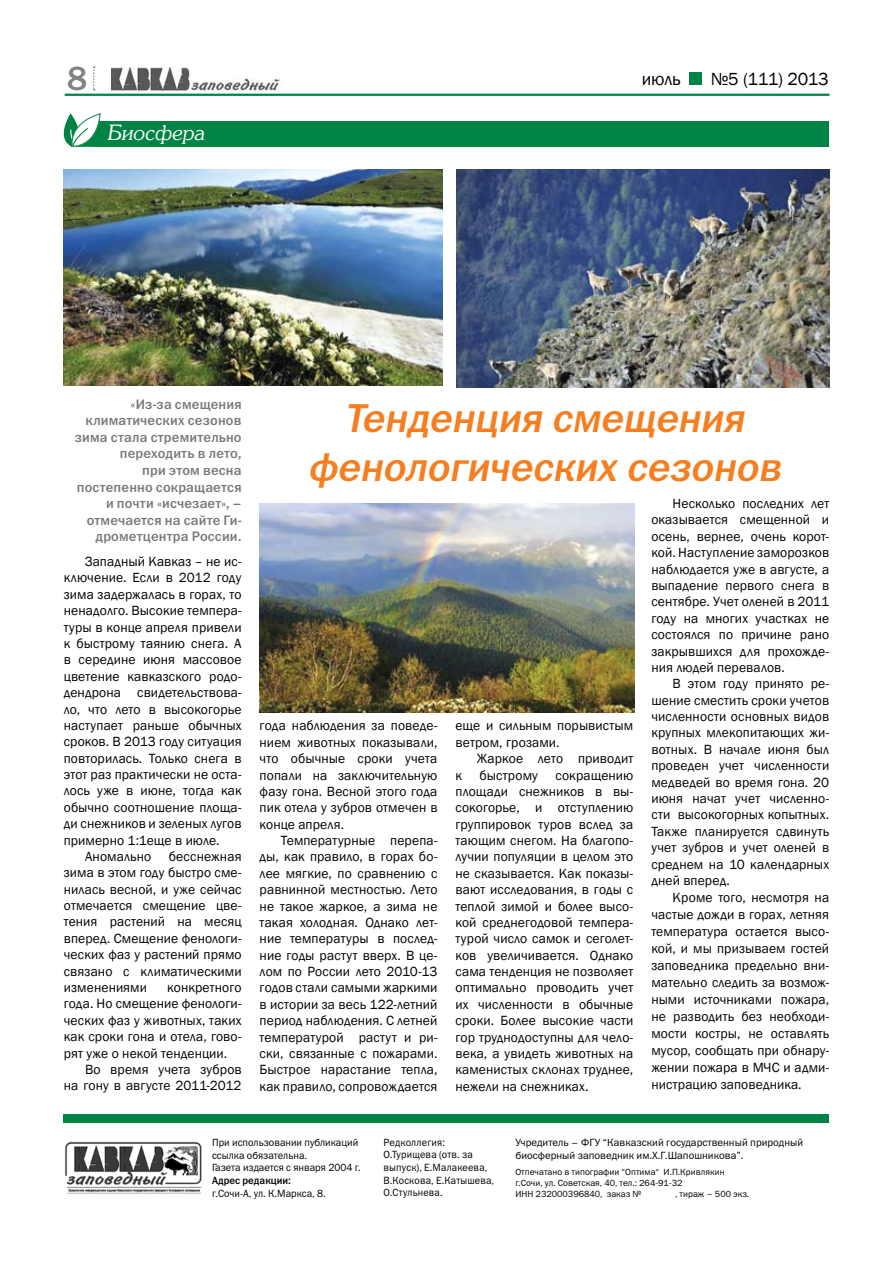
<style>
.page{position:relative;width:893px;height:1263px;background:#fff}
.page>*{position:absolute;margin:0;border:0;box-sizing:border-box;transform-origin:0 0}
.t1{font:italic 40.5px/48.6px "Franklin Gothic Medium C";color:#f57e20;text-align:center}
.t2{font:33.75px "Franklin Gothic Medium C";color:#808285}
.t3{font:italic 21px "Souvienne";color:#fff}
.t4{font:18px "Franklin Gothic";letter-spacing:-.015em;color:#000}
.t5{font:13.8px/16.5px "Franklin Gothic Medium C";letter-spacing:.01em;color:#77787b;text-align:right}
.t6{font:13.65px/16.4px "Franklin Gothic";letter-spacing:.01em;color:#000;text-align:justify}
.t7{font:10.5px/12.6px "Franklin Gothic Book C";color:#000;scale:.96 1}
.t8{font:10.5px/12.6px "Franklin Gothic Book C";color:#000}
.t9{font:10.5px/12.6px "Franklin Gothic Book C";letter-spacing:.02em;color:#000;scale:.95 1}
.t10{font:10.5px "Franklin Gothic Medium C";color:#000;scale:.96 1}
.t11{font:9px/10.8px "Franklin Gothic Book C";color:#000}
</style>
<div class="page">
<hr style="left:65px;top:94px;width:764px;height:2px;background:#008344">
<img style="left:111px;top:68px;width:169px;height:23px">
<div style="left:689px;top:73px;width:13px;height:12px;background:#008344"></div>
<svg style="left:93px;top:67px;width:2px;height:24px"></svg>
<div style="left:64px;top:1114px;width:765px;height:8px;background:#008344"></div>
<img style="left:65px;top:1141px;width:137px;height:53px">
<div style="left:94px;top:121px;width:735px;height:26px;background:#008344"></div>
<svg style="left:63px;top:113px;width:38px;height:34px"></svg>
<img style="left:259px;top:504px;width:376px;height:208px">
<img style="left:456px;top:169px;width:373px;height:219px">
<img style="left:64px;top:169px;width:378px;height:217px">
<h2 class="t2" style="left:67px;top:60px;width:22px">8</h2>
<h3 class="t4" style="left:642px;top:68px;width:40px">июль</h3>
<h3 class="t4" style="left:711px;top:68px;width:120px">№5 (111) 2013</h3>
<h3 class="t3" style="left:108px;top:121px;width:99px">Биосфера</h3>
<p class="t5" style="left:75px;top:396px;width:168px">«Из-за смещения климатических сезонов зима стала стремительно переходить в лето,<br>при этом весна постепенно сокращается и почти «исчезает», – отмечается на сайте Ги&shy;дрометцентра России.</p>
<p class="t6" style="left:85px;top:554px;width:158px">Западный Кавказ – не ис-</p>
<p class="t6" style="left:64px;top:570px;width:179px">ключение. Если в 2012 году</p>
<p class="t6" style="left:64px;top:586px;width:179px">зима задержалась в горах, то</p>
<p class="t6" style="left:64px;top:603px;width:179px">ненадолго. Высокие темпера-</p>
<p class="t6" style="left:64px;top:619px;width:179px">туры в конце апреля привели</p>
<p class="t6" style="left:64px;top:635px;width:179px">к быстрому таянию снега. А</p>
<p class="t6" style="left:64px;top:652px;width:179px">в середине июня массовое</p>
<p class="t6" style="left:64px;top:668px;width:179px">цветение кавказского родо-</p>
<p class="t6" style="left:64px;top:685px;width:179px">дендрона свидетельствова-</p>
<p class="t6" style="left:64px;top:701px;width:179px">ло, что лето в высокогорье</p>
<p class="t6" style="left:64px;top:717px;width:179px">наступает раньше обычных</p>
<p class="t6" style="left:64px;top:734px;width:179px">сроков. В 2013 году ситуация</p>
<p class="t6" style="left:64px;top:750px;width:179px">повторилась. Только снега в</p>
<p class="t6" style="left:64px;top:767px;width:179px">этот раз практически не оста-</p>
<p class="t6" style="left:64px;top:783px;width:179px">лось уже в июне, тогда как</p>
<p class="t6" style="left:64px;top:799px;width:179px">обычно соотношение площа-</p>
<p class="t6" style="left:64px;top:816px;width:179px">ди снежников и зеленых лугов</p>
<p class="t6" style="left:64px;top:832px;width:157px">примерно 1:1еще в июле.</p>
<p class="t6" style="left:85px;top:848px;width:68px">Аномально</p>
<p class="t6" style="left:64px;top:848px;width:179px;text-indent:105px">бесснежная зима в этом году быстро сме&shy;нилась весной, и уже сейчас отмечается смещение цве&shy;тения растений на месяц вперед. Смещение фенологи&shy;ческих фаз у растений прямо связано с климатическими изменениями</p>
<p class="t6" style="left:64px;top:979px;width:179px;text-indent:103px">конкретного года. Но смещение фенологи&shy;ческих фаз у животных, таких как сроки гона и отела, гово&shy;рят уже о некой тенденции.</p>
<p class="t6" style="left:64px;top:1061px;width:179px;text-align:right">Во время учета зубров<br>на гону в августе 2011-2012</p>
<h1 class="t1" style="left:307px;top:394px;width:483px">Тенденция смещения фенологических сезонов</h1>
<p class="t6" style="left:260px;top:718px;width:179px">года наблюдения за поведе&shy;нием животных показывали, что обычные сроки учета попали на заключительную фазу гона. Весной этого года пик отела у зубров отмечен в конце апреля.</p>
<p class="t6" style="left:260px;top:832px;width:179px;text-indent:21px">Температурные перепа&shy;ды, как правило, в горах бо&shy;лее мягкие, по сравнению с равнинной местностью. Лето не такое жаркое, а зима не такая холодная. Однако лет&shy;ние температуры в послед&shy;ние годы растут вверх. В це&shy;лом по России лето 2010-13 годов стали самыми жаркими в истории за весь 122-летний период наблюдения. С летней температурой растут и ри&shy;ски, связанные с пожарами.<br>Быстрое нарастание тепла, как правило, сопровождается</p>
<p class="t6" style="left:455px;top:718px;width:179px">еще и сильным порывистым ветром, грозами.</p>
<p class="t6" style="left:477px;top:751px;width:158px">Жаркое лето приводит</p>
<p class="t6" style="left:455px;top:767px;width:8px">к</p>
<p class="t6" style="left:479px;top:767px;width:60px">быстрому</p>
<p class="t6" style="left:455px;top:767px;width:179px;text-indent:100px">сокращению площади снежников в вы&shy;сокогорье, и отступлению группировок туров вслед за тающим снегом. На благопо&shy;лучии популяции в целом это не сказывается. Как показы&shy;вают исследования, в годы с теплой зимой и более высо&shy;кой среднегодовой темпера&shy;турой число самок и сеголет&shy;ков увеличивается. Однако сама тенденция не позволяет оптимально проводить учет их численности в обычные сроки. Более высокие части гор труднодоступны для чело&shy;века, а увидеть животных на каменистых склонах труднее, нежели на снежниках.</p>
<p class="t6" style="left:651px;top:496px;width:179px;text-indent:21px">Несколько последних лет оказывается смещенной и осень, вернее, очень корот&shy;кой. Наступление заморозков наблюдается уже в августе, а выпадение первого снега в сентябре. Учет оленей в 2011 году на многих участках не состоялся по причине рано закрывшихся для прохожде&shy;ния людей перевалов.</p>
<p class="t6" style="left:651px;top:676px;width:179px;text-indent:21px">В этом году принято ре&shy;шение сместить сроки учетов численности основных видов крупных млекопитающих жи&shy;вотных. В начале июня был проведен учет численности медведей во время гона. 20 июня начат учет численно&shy;сти высокогорных копытных.<br>Также планируется сдвинуть учет зубров и учет оленей в среднем на 10 календарных дней вперед.</p>
<p class="t6" style="left:651px;top:889px;width:179px;line-height:17px;text-indent:21px">Кроме того, несмотря на частые дожди в горах, летняя температура остается высо&shy;кой, и мы призываем гостей заповедника предельно вни&shy;мательно следить за возмож&shy;ными источниками пожара, не разводить без необходи&shy;мости костры, не оставлять мусор, сообщать при обнару&shy;жении пожара в МЧС и адми&shy;нистрацию заповедника.</p>
<p class="t7" style="left:212px;top:1136px;width:156px">При использовании публикаций ссылка обязательна.<br>Газета издается с января 2004 г.</p>
<p class="t10" style="left:212px;top:1174px;width:84px">Адрес редакции:</p>
<p class="t7" style="left:212px;top:1186px;width:120px">г.Сочи-А, ул. К.Маркса, 8.</p>
<p class="t9" style="left:384px;top:1136px;width:118px">Редколлегия:<br>О.Турищева (отв. за выпуск), Е.Малакеева,<br>В.Коскова, Е.Катышева,<br>О.Стульнева.</p>
<p class="t8" style="left:515px;top:1136px;width:289px">Учредитель – ФГУ “Кавказский государственный природный биосферный заповедник им.Х.Г.Шапошникова”.</p>
<p class="t11" style="left:515px;top:1167px;width:211px">Отпечатано в типографии “Оптима“ И.П.Кривлякин г.Сочи, ул. Советская, 40, тел.: 264-91-32<br>ИНН 232000396840, заказ №</p>
<p class="t11" style="left:675px;top:1188px;width:76px">, тираж – 500 экз.</p>
</div>
